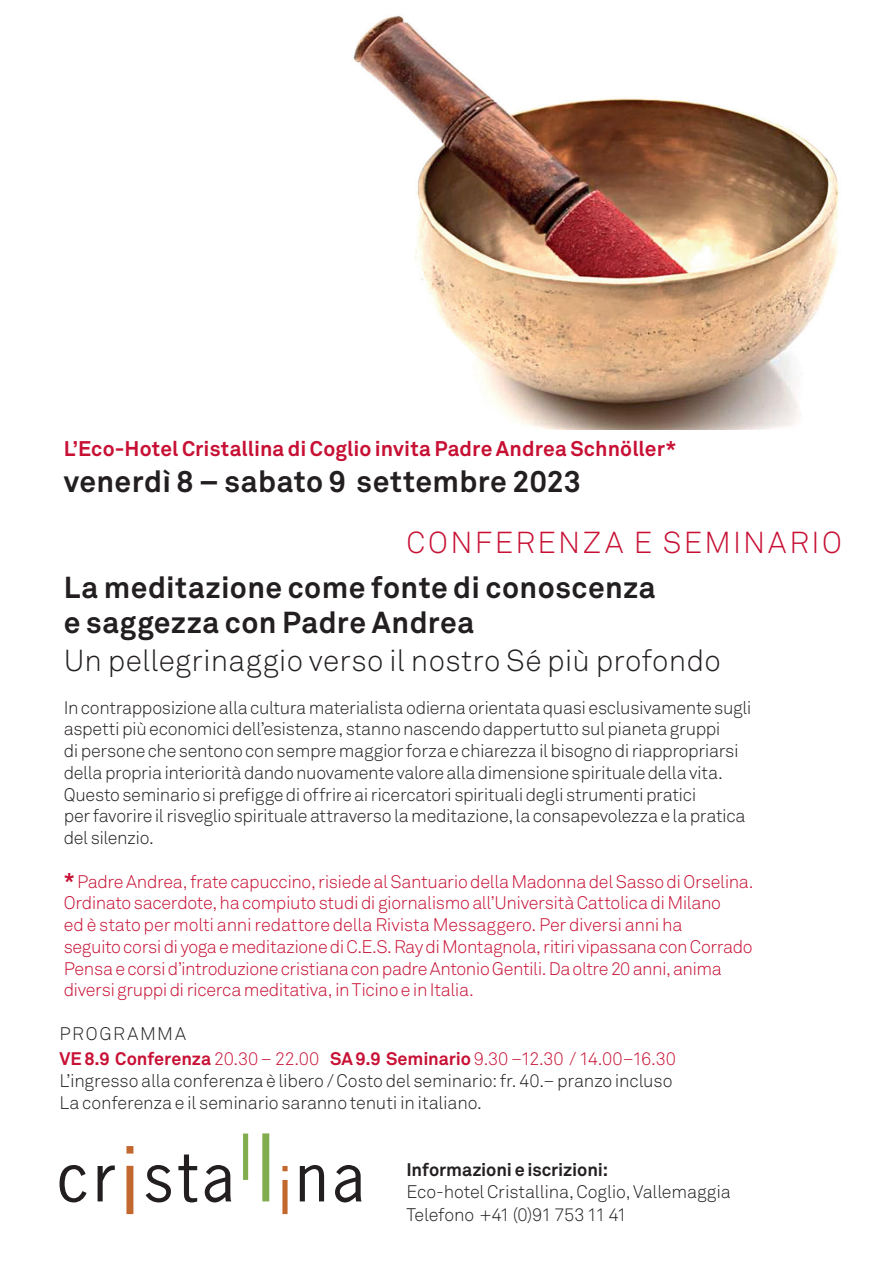
<style>
.page{position:relative;width:893px;height:1263px;background:#fff}
.page>*{position:absolute;margin:0;border:0;box-sizing:border-box;transform-origin:0 0}
.t1{font:700 30px/34.5px "Akkurat";letter-spacing:.015em;color:#231f20}
.t2{font:300 30px "Akkurat";letter-spacing:.005em;color:#231f20}
.t3{font:300 30px "Akkurat";letter-spacing:.08em;color:#c71034}
.t4{font:700 21px "Akkurat";letter-spacing:.005em;color:#c71034}
.t5{font:300 18px/21.8px "Akkurat";letter-spacing:-.02em;color:#231f20}
.t6{font:300 18px/21.8px "Akkurat";letter-spacing:-.02em;color:#c71034}
.t7{font:300 18px/25.5px "Akkurat";letter-spacing:.005em;color:#c71034}
.t8{font:700 18px "Akkurat";letter-spacing:-.005em;color:#231f20}
.s1{font-weight:700;font-size:21px}
.s2{color:#231f20}
.s3{font-weight:700}
</style>
<div class="page">
<img style="left:353px;top:16px;width:486px;height:413px">
<svg style="left:300px;top:1165px;width:62px;height:37px"></svg>
<svg style="left:282px;top:1166px;width:6px;height:48px"></svg>
<svg style="left:243px;top:1133px;width:26px;height:68px"></svg>
<svg style="left:146px;top:1154px;width:85px;height:48px"></svg>
<svg style="left:126px;top:1146px;width:7px;height:68px"></svg>
<svg style="left:60px;top:1165px;width:55px;height:37px"></svg>
<p class="t4" style="left:64px;top:435px;width:614px">L’Eco-Hotel Cristallina di Coglio invita Padre Andrea Schnöller*</p>
<h1 class="t1" style="left:64px;top:464px;width:519px">venerdì 8 – sabato 9 settembre 2023</h1>
<h1 class="t3" style="left:406px;top:524px;width:437px">CONFERENZA E SEMINARIO</h1>
<h1 class="t1" style="left:64px;top:570px;width:593px">La meditazione come fonte di conoscenza e saggezza con Padre Andrea</h1>
<h1 class="t2" style="left:64px;top:641px;width:658px">Un pellegrinaggio verso il nostro Sé più profondo</h1>
<p class="t5" style="left:64px;top:696px;width:689px">In contrapposizione alla cultura materialista odierna orientata quasi esclusivamente sugli aspetti più economici dell’esistenza, stanno nascendo dappertutto sul pianeta gruppi<br>di persone che sentono con sempre maggior forza e chiarezza il bisogno di riappropriarsi della propria interiorità dando nuovamente valore alla dimensione spirituale della vita.<br>Questo seminario si prefigge di offrire ai ricercatori spirituali degli strumenti pratici<br>per favorire il risveglio spirituale attraverso la meditazione, la consapevolezza e la pratica del silenzio.</p>
<p class="t6" style="left:64px;top:870px;width:691px"><span class="s1">*</span> Padre Andrea, frate capuccino, risiede al Santuario della Madonna del Sasso di Orselina.<br>Ordinato sacerdote, ha compiuto studi di giornalismo all’Università Cattolica di Milano<br>ed è stato per molti anni redattore della Rivista Messaggero. Per diversi anni ha<br>seguito corsi di yoga e meditazione di C.E.S. Ray di Montagnola, ritiri vipassana con Corrado Pensa e corsi d’introduzione cristiana con padre Antonio Gentili. Da oltre 20 anni, anima diversi gruppi di ricerca meditativa, in Ticino e in Italia.</p>
<p class="t7" style="left:60px;top:1020px;width:618px"><span class="s2">PROGRAMMA<br></span><span class="s3">VE 8.9 Conferenza</span> 20.30 – 22.00 <span class="s3">SA 9.9 Seminario</span> 9.30 –12.30 / 14.00–16.30</p>
<p class="t5" style="left:60px;top:1070px;width:614px">L’ingresso alla conferenza è libero / Costo del seminario: fr. 40.– pranzo incluso<br>La conferenza e il seminario saranno tenuti in italiano.</p>
<p class="t8" style="left:406px;top:1158px;width:203px">Informazioni e iscrizioni:</p>
<p class="t5" style="left:406px;top:1180px;width:326px;line-height:22.5px">Eco-hotel Cristallina, Coglio, Vallemaggia<br>Telefono +41 (0)91 753 11 41</p>
</div>
